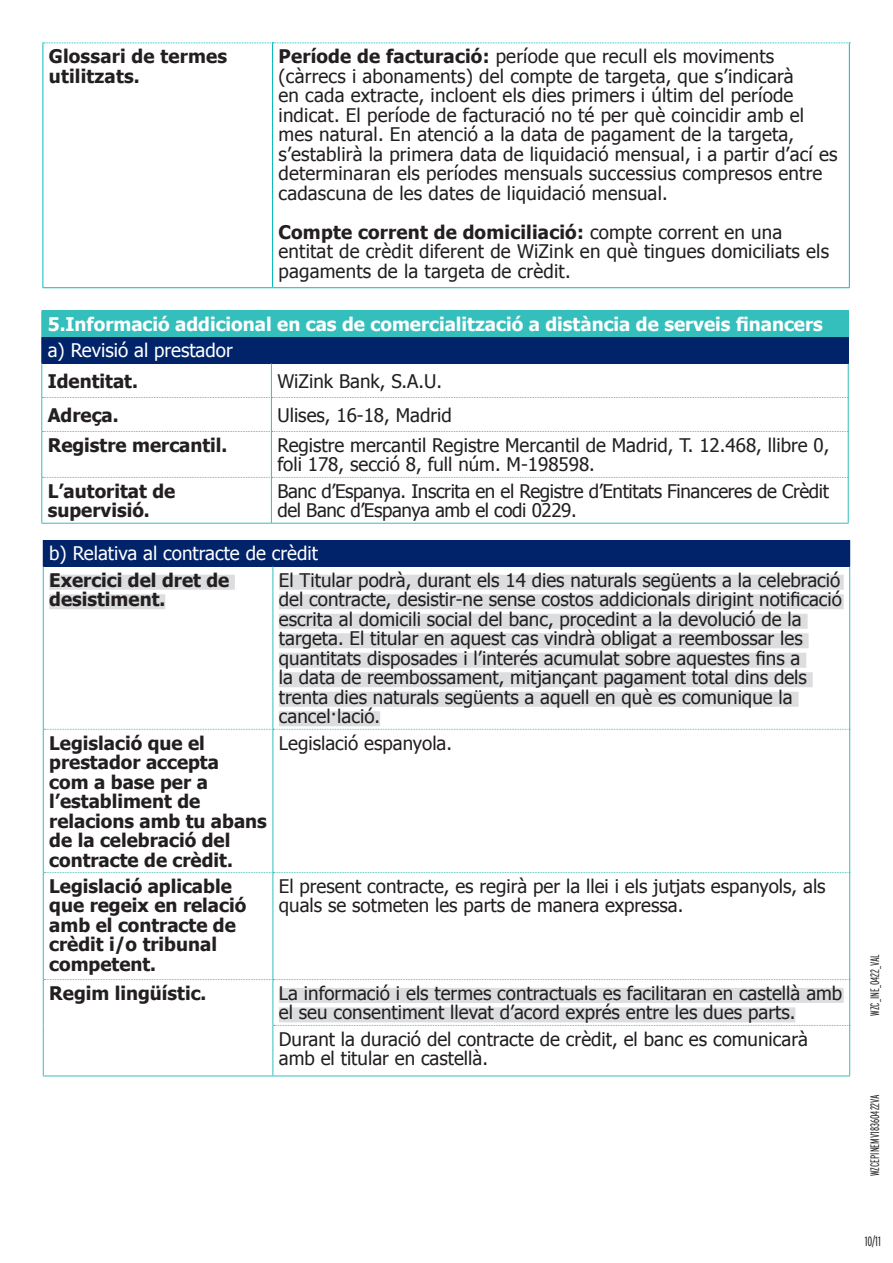
<style>
.page{position:relative;width:893px;height:1263px;background:#fff}
.page>*{position:absolute;margin:0;border:0;box-sizing:border-box;transform-origin:0 0}
.t1{font:18.75px/19.5px "Tahoma";color:#231f20}
.t2{font:700 18.75px/19.5px "Tahoma";color:#231f20}
.t3{font:18.75px/19.5px "Tahoma";letter-spacing:-.02em;color:#231f20}
.t4{font:700 18.75px "Tahoma";color:#fff}
.t5{font:18.75px "Tahoma";color:#fff}
.t6{font:300 extra-condensed 13.5px "Interstate";color:#231f20}
.t7{font:300 extra-condensed 12.3px "Interstate";color:#231f20}
.s1{font-weight:700}
</style>
<div class="page">
<div style="left:42px;top:311px;width:806px;height:26px;background:#34bfbc"></div>
<div style="left:42px;top:337px;width:806px;height:26px;background:#002369"></div>
<hr style="left:41px;top:310px;width:230px;height:1px;background:#34bfbc">
<hr style="left:271px;top:310px;width:578px;height:1px;background:#34bfbc">
<hr style="left:41px;top:363px;width:1px;height:34px;background:#34bfbc">
<hr style="left:848px;top:363px;width:1px;height:34px;background:#34bfbc">
<hr style="left:41px;top:397px;width:1px;height:34px;background:#34bfbc">
<hr style="left:848px;top:397px;width:1px;height:34px;background:#34bfbc">
<hr style="left:41px;top:431px;width:1px;height:46px;background:#34bfbc">
<hr style="left:848px;top:431px;width:1px;height:46px;background:#34bfbc">
<hr style="left:41px;top:477px;width:1px;height:46px;background:#34bfbc">
<hr style="left:848px;top:477px;width:1px;height:46px;background:#34bfbc">
<hr style="left:271px;top:363px;width:1px;height:34px;background:#34bfbc">
<hr style="left:271px;top:398px;width:1px;height:33px;background:#34bfbc">
<hr style="left:271px;top:432px;width:1px;height:45px;background:#34bfbc">
<hr style="left:271px;top:478px;width:1px;height:45px;background:#34bfbc">
<svg style="left:43px;top:397px;width:805px;height:1px"></svg>
<svg style="left:43px;top:431px;width:805px;height:1px"></svg>
<svg style="left:43px;top:477px;width:805px;height:1px"></svg>
<svg style="left:41px;top:311px;width:1px;height:52px"></svg>
<svg style="left:848px;top:311px;width:1px;height:52px"></svg>
<hr style="left:41px;top:523px;width:230px;height:1px;background:#34bfbc">
<hr style="left:271px;top:523px;width:578px;height:1px;background:#34bfbc">
<div style="left:43px;top:540px;width:807px;height:26px;background:#002369"></div>
<hr style="left:43px;top:566px;width:1px;height:163px;background:#34bfbc">
<hr style="left:849px;top:566px;width:1px;height:163px;background:#34bfbc">
<hr style="left:43px;top:729px;width:1px;height:144px;background:#34bfbc">
<hr style="left:849px;top:729px;width:1px;height:144px;background:#34bfbc">
<hr style="left:43px;top:873px;width:1px;height:106px;background:#34bfbc">
<hr style="left:849px;top:873px;width:1px;height:106px;background:#34bfbc">
<hr style="left:43px;top:979px;width:1px;height:46px;background:#34bfbc">
<hr style="left:849px;top:979px;width:1px;height:46px;background:#34bfbc">
<hr style="left:43px;top:1025px;width:1px;height:50px;background:#34bfbc">
<hr style="left:849px;top:1025px;width:1px;height:50px;background:#34bfbc">
<hr style="left:273px;top:566px;width:1px;height:163px;background:#34bfbc">
<hr style="left:273px;top:730px;width:1px;height:142px;background:#34bfbc">
<hr style="left:273px;top:873px;width:1px;height:106px;background:#34bfbc">
<hr style="left:273px;top:980px;width:1px;height:45px;background:#34bfbc">
<hr style="left:273px;top:1025px;width:1px;height:50px;background:#34bfbc">
<svg style="left:44px;top:979px;width:805px;height:1px"></svg>
<svg style="left:274px;top:1025px;width:575px;height:1px"></svg>
<svg style="left:44px;top:729px;width:806px;height:1px"></svg>
<svg style="left:44px;top:872px;width:805px;height:1px"></svg>
<hr style="left:43px;top:1075px;width:230px;height:1px;background:#34bfbc">
<hr style="left:273px;top:1075px;width:577px;height:1px;background:#34bfbc">
<div style="left:49px;top:575px;width:186px;height:15px;background:#dcdddf"></div>
<div style="left:49px;top:594px;width:116px;height:15px;background:#dcdddf"></div>
<div style="left:279px;top:575px;width:565px;height:15px;background:#dcdddf"></div>
<div style="left:279px;top:594px;width:565px;height:15px;background:#dcdddf"></div>
<div style="left:279px;top:614px;width:529px;height:15px;background:#dcdddf"></div>
<div style="left:279px;top:633px;width:530px;height:15px;background:#dcdddf"></div>
<div style="left:279px;top:653px;width:527px;height:15px;background:#dcdddf"></div>
<div style="left:279px;top:672px;width:534px;height:15px;background:#dcdddf"></div>
<div style="left:279px;top:692px;width:519px;height:15px;background:#dcdddf"></div>
<div style="left:279px;top:711px;width:101px;height:15px;background:#dcdddf"></div>
<div style="left:279px;top:988px;width:565px;height:15px;background:#dcdddf"></div>
<div style="left:279px;top:1007px;width:516px;height:15px;background:#dcdddf"></div>
<hr style="left:43px;top:43px;width:1px;height:244px;background:#08babb">
<hr style="left:272px;top:43px;width:1px;height:244px;background:#08babb">
<hr style="left:849px;top:43px;width:1px;height:244px;background:#08babb">
<svg style="left:43px;top:43px;width:807px;height:1px"></svg>
<hr style="left:43px;top:287px;width:230px;height:1px;background:#08babb">
<hr style="left:273px;top:287px;width:577px;height:1px;background:#08babb">
<p class="t2" style="left:49px;top:46px;width:180px">Glossari de termes utilitzats.</p>
<p class="t1" style="left:279px;top:46px;width:561px"><span class="s1">Període de facturació:</span> període que recull els moviments (càrrecs i abonaments) del compte de targeta, que s’indicarà<br>en cada extracte, incloent els dies primers i últim del període indicat. El període de facturació no té per què coincidir amb el mes natural. En atenció a la data de pagament de la targeta, s’establirà la primera data de liquidació mensual, i a partir d’ací es determinaran els períodes mensuals successius compresos entre cadascuna de les dates de liquidació mensual.</p>
<p class="t1" style="left:279px;top:222px;width:552px"><span class="s1">Compte corrent de domiciliació:</span> compte corrent en una entitat de crèdit diferent de WiZink en què tingues domiciliats els pagaments de la targeta de crèdit.</p>
<p class="t4" style="left:48px;top:312px;width:777px">5.Informació addicional en cas de comercialització a distància de serveis financers</p>
<p class="t5" style="left:48px;top:339px;width:187px">a) Revisió al prestador</p>
<p class="t2" style="left:48px;top:370px;width:92px">Identitat.</p>
<p class="t1" style="left:277px;top:370px;width:166px">WiZink Bank, S.A.U.</p>
<p class="t2" style="left:48px;top:404px;width:72px">Adreça.</p>
<p class="t1" style="left:277px;top:404px;width:176px">Ulises, 16-18, Madrid</p>
<p class="t2" style="left:48px;top:435px;width:181px">Registre mercantil.</p>
<p class="t1" style="left:277px;top:435px;width:553px">Registre mercantil Registre Mercantil de Madrid, T. 12.468, llibre 0, foli 178, secció 8, full núm. M-198598.</p>
<p class="t2" style="left:48px;top:480px;width:129px">L’autoritat de supervisió.</p>
<p class="t3" style="left:277px;top:480px;width:553px">Banc d’Espanya. Inscrita en el Registre d’Entitats Financeres de Crèdit del Banc d’Espanya amb el codi 0229.</p>
<p class="t5" style="left:49px;top:542px;width:270px">b) Relativa al contracte de crèdit</p>
<p class="t2" style="left:49px;top:569px;width:182px">Exercici del dret de desistiment.</p>
<p class="t1" style="left:279px;top:569px;width:565px">El Titular podrà, durant els 14 dies naturals següents a la celebració del contracte, desistir-ne sense costos addicionals dirigint notificació escrita al domicili social del banc, procedint a la devolució de la targeta. El titular en aquest cas vindrà obligat a reembossar les quantitats disposades i l’interés acumulat sobre aquestes fins a<br>la data de reembossament, mitjançant pagament total dins dels trenta dies naturals següents a aquell en què es comunique la cancel·lació.</p>
<p class="t2" style="left:49px;top:732px;width:219px">Legislació que el prestador accepta<br>com a base per a l’establiment de relacions amb tu abans de la celebració del contracte de crèdit.</p>
<p class="t1" style="left:279px;top:732px;width:175px">Legislació espanyola.</p>
<p class="t2" style="left:49px;top:876px;width:199px">Legislació aplicable que regeix en relació amb el contracte de crèdit i/o tribunal competent.</p>
<p class="t1" style="left:279px;top:876px;width:548px">El present contracte, es regirà per la llei i els jutjats espanyols, als quals se sotmeten les parts de manera expressa.</p>
<p class="t2" style="left:49px;top:983px;width:159px">Regim lingüístic.</p>
<p class="t1" style="left:279px;top:983px;width:565px">La informació i els termes contractuals es facilitaran en castellà amb el seu consentiment llevat d’acord exprés entre les dues parts.</p>
<p class="t1" style="left:279px;top:1028px;width:531px">Durant la duració del contracte de crèdit, el banc es comunicarà amb el titular en castellà.</p>
<p class="t7" style="left:868px;top:1016px;width:63px;rotate:-90deg">WZC_INE_0422_VAL</p>
<p class="t7" style="left:868px;top:1176px;width:83px;rotate:-90deg">WZCEPINEMV18360422VA</p>
<p class="t6" style="left:865px;top:1234px;width:18px">10/11</p>
</div>
